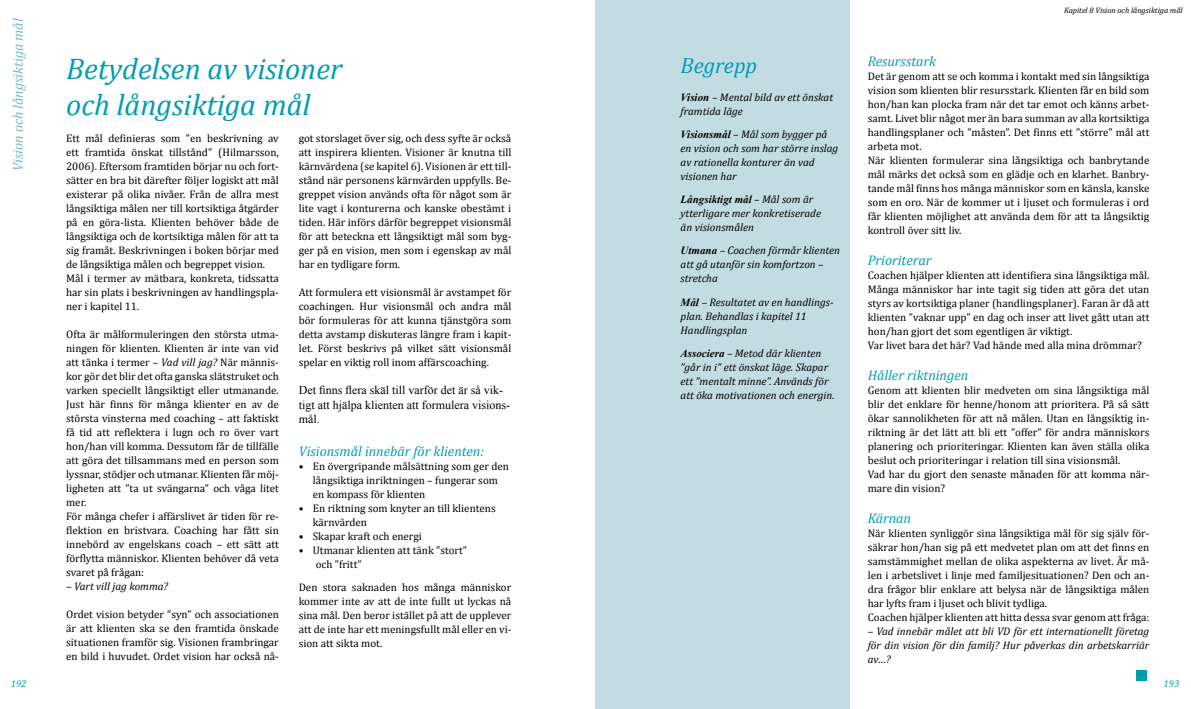
<style>
.page{position:relative;width:1191px;height:709px;background:#fff}
.page>*{position:absolute;margin:0;border:0;box-sizing:border-box;transform-origin:0 0}
.t1{font:italic 30px/36px "Cambria";color:#009db1}
.t2{font:italic 22px "Cambria";color:#009db1}
.t3{font:italic 14px "Cambria";color:#009db1}
.t4{font:italic 14px "Cambria";color:#75b7c7}
.t5{font:12px/14.4px "Times New Roman";color:#000}
.t6{font:11px/14px "Cambria";color:#000}
.t7{font:italic 11px/14px "Cambria";color:#000}
.t8{font:italic 700 11px "Times New Roman";color:#000}
.t9{font:italic 10px "Cambria";color:#009db1}
.t10{font:italic 8px "Cambria";color:#000}
.s1{font-family:"Times New Roman";font-weight:700}
.s2{font-family:"Cambria";font-weight:400}
.s3{font-style:italic}
</style>
<div class="page">
<div style="left:595px;top:0;width:254px;height:709px;background:#c3dce3"></div>
<div style="left:1136px;top:670px;width:11px;height:11px;background:#009db1"></div>
<p class="t4" style="left:10px;top:171px;width:154px;rotate:-90deg">Vision och långsiktiga mål</p>
<h1 class="t1" style="left:66px;top:50px;width:277px">Betydelsen av visioner och långsiktiga mål</h1>
<h2 class="t2" style="left:680px;top:52px;width:78px">Begrepp</h2>
<p class="t7" style="left:680px;top:90px;width:154px"><span class="s1">Vision</span> – Mental bild av ett önskat framtida läge</p>
<p class="t7" style="left:680px;top:127px;width:159px"><span class="s1">Visionsmål</span> – Mål som bygger på en vision och som har större inslag av rationella konturer än vad visionen har</p>
<p class="t8" style="left:680px;top:192px;width:134px">Långsiktigt mål <span class="s2">– Mål som är</span></p>
<p class="t7" style="left:680px;top:206px;width:142px">ytterligare mer konkretiserade än visionsmålen</p>
<p class="t7" style="left:680px;top:243px;width:161px"><span class="s1">Utmana</span> – Coachen förmår klienten att gå utanför sin komfortzon – stretcha</p>
<p class="t7" style="left:680px;top:295px;width:154px"><span class="s1">Mål</span> – Resultatet av en handlings&shy;plan. Behandlas i kapitel 11<br>Handlingsplan</p>
<p class="t7" style="left:680px;top:346px;width:155px"><span class="s1">Associera</span> – Metod där klienten ”går in i” ett önskat läge. Skapar ett ”mentalt minne”. Används för att öka motivationen och energin.</p>
<p class="t6" style="left:66px;top:131px;width:214px">Ett mål definieras som ”en beskrivning av ett framtida önskat tillstånd” (Hilmarsson, 2006). Eftersom framtiden börjar nu och fort&shy;sätter en bra bit därefter följer logiskt att mål existerar på olika nivåer. Från de allra mest långsiktiga målen ner till kortsiktiga åtgärder på en göra-lista. Klienten behöver både de långsiktiga och de kortsiktiga målen för att ta sig framåt. Beskrivningen i boken börjar med de långsiktiga målen och begreppet vision.<br>Mål i termer av mätbara, konkreta, tidssatta har sin plats i beskrivningen av handlingspla&shy;ner i kapitel 11.</p>
<p class="t6" style="left:66px;top:327px;width:214px">Ofta är målformuleringen den största utma&shy;ningen för klienten. Klienten är inte van vid att tänka i termer – <span class="s3">Vad vill jag?</span> När männis&shy;kor gör det blir det ofta ganska slätstruket och varken speciellt långsiktigt eller utmanande.<br>Just här finns för många klienter en av de största vinsterna med coaching – att faktiskt få tid att reflektera i lugn och ro över vart hon/han vill komma. Dessutom får de tillfälle att göra det tillsammans med en person som lyssnar, stödjer och utmanar. Klienten får möj&shy;ligheten att ”ta ut svängarna” och våga litet mer.<br>För många chefer i affärslivet är tiden för re&shy;flektion en bristvara. Coaching har fått sin innebörd av engelskans coach – ett sätt att förflytta människor. Klienten behöver då veta svaret på frågan:</p>
<p class="t7" style="left:66px;top:579px;width:103px">– Vart vill jag komma?</p>
<p class="t6" style="left:66px;top:607px;width:214px;text-align:justify">Ordet vision betyder “syn” och associationen är att klienten ska se den framtida önskade situationen framför sig. Visionen frambringar en bild i huvudet. Ordet vision har också nå-</p>
<p class="t6" style="left:299px;top:131px;width:214px;text-align:justify">got storslaget över sig, och dess syfte är också att inspirera klienten. Visioner är knutna till kärnvärdena (se kapitel 6). Visionen är ett till&shy;stånd när personens kärnvärden uppfylls. Be&shy;greppet vision används ofta för något som är lite vagt i konturerna och kanske obestämt i tiden. Här införs därför begreppet visionsmål för att beteckna ett långsiktigt mål som byg&shy;ger på en vision, men som i egenskap av mål har en tydligare form.</p>
<p class="t6" style="left:299px;top:285px;width:214px;text-align:justify">Att formulera ett visionsmål är avstampet för coachingen. Hur visionsmål och andra mål bör formuleras för att kunna tjänstgöra som detta avstamp diskuteras längre fram i kapit&shy;let. Först beskrivs på vilket sätt visionsmål spelar en viktig roll inom affärscoaching.</p>
<p class="t5" style="left:299px;top:383px;width:213px">Det finns flera skäl till varför det är så vik&shy;tigt att hjälpa klienten att formulera visions&shy;mål.</p>
<p class="t3" style="left:299px;top:442px;width:187px">Visionsmål innebär för klienten:</p>
<p class="t6" style="left:313px;top:459px;width:198px;text-indent:-14px">• En övergripande målsättning som ger den långsiktiga inriktningen – fungerar som en kompass för klienten</p>
<p class="t6" style="left:313px;top:501px;width:184px;text-indent:-14px">• En riktning som knyter an till klientens kärnvärden</p>
<p class="t6" style="left:299px;top:529px;width:125px">• Skapar kraft och energi</p>
<p class="t6" style="left:316px;top:543px;width:153px;text-indent:-17px">• Utmanar klienten att tänk ”stort” och ”fritt”</p>
<p class="t6" style="left:299px;top:580px;width:214px;text-align:justify">Den stora saknaden hos många människor kommer inte av att de inte fullt ut lyckas nå sina mål. Den beror istället på att de upplever att de inte har ett meningsfullt mål eller en vi&shy;sion att sikta mot.</p>
<p class="t10" style="left:1064px;top:5px;width:120px">Kapitel 8 Vision och långsiktiga mål</p>
<p class="t3" style="left:867px;top:53px;width:70px">Resursstark</p>
<p class="t6" style="left:867px;top:69px;width:283px">Det är genom att se och komma i kontakt med sin långsiktiga vision som klienten blir resursstark. Klienten får en bild som hon/han kan plocka fram när det tar emot och känns arbet&shy;samt. Livet blir något mer än bara summan av alla kortsiktiga handlingsplaner och ”måsten”. Det finns ett ”större” mål att arbeta mot.<br>När klienten formulerar sina långsiktiga och banbrytande mål märks det också som en glädje och en klarhet. Banbry&shy;tande mål finns hos många människor som en känsla, kanske som en oro. När de kommer ut i ljuset och formuleras i ord får klienten möjlighet att använda dem för att ta långsiktig kontroll över sitt liv.</p>
<p class="t3" style="left:867px;top:252px;width:65px">Prioriterar</p>
<p class="t6" style="left:867px;top:268px;width:283px">Coachen hjälper klienten att identifiera sina långsiktiga mål.<br>Många människor har inte tagit sig tiden att göra det utan styrs av kortsiktiga planer (handlingsplaner). Faran är då att klienten ”vaknar upp” en dag och inser att livet gått utan att hon/han gjort det som egentligen är viktigt.<br>Var livet bara det här? Vad hände med alla mina drömmar?</p>
<p class="t3" style="left:867px;top:366px;width:102px">Håller riktningen</p>
<p class="t6" style="left:867px;top:383px;width:283px">Genom att klienten blir medveten om sina långsiktiga mål blir det enklare för henne/honom att prioritera. På så sätt ökar sannolikheten för att nå målen. Utan en långsiktig in&shy;riktning är det lätt att bli ett ”offer” för andra människors planering och prioriteringar. Klienten kan även ställa olika beslut och prioriteringar i relation till sina visionsmål.<br>Vad har du gjort den senaste månaden för att komma när&shy;mare din vision?</p>
<p class="t3" style="left:867px;top:509px;width:45px">Kärnan</p>
<p class="t6" style="left:867px;top:526px;width:283px">När klienten synliggör sina långsiktiga mål för sig själv för&shy;säkrar hon/han sig på ett medvetet plan om att det finns en samstämmighet mellan de olika aspekterna av livet. Är må&shy;len i arbetslivet i linje med familjesituationen? Den och an&shy;dra frågor blir enklare att belysa när de långsiktiga målen har lyfts fram i ljuset och blivit tydliga.<br>Coachen hjälper klienten att hitta dessa svar genom att fråga:</p>
<p class="t7" style="left:867px;top:624px;width:283px;text-align:justify">– Vad innebär målet att bli VD för ett internationellt företag för din vision för din familj? Hur påverkas din arbetskarriär av…?</p>
<p class="t9" style="left:11px;top:678px;width:17px">192</p>
<p class="t9" style="left:1163px;top:678px;width:17px">193</p>
</div>
